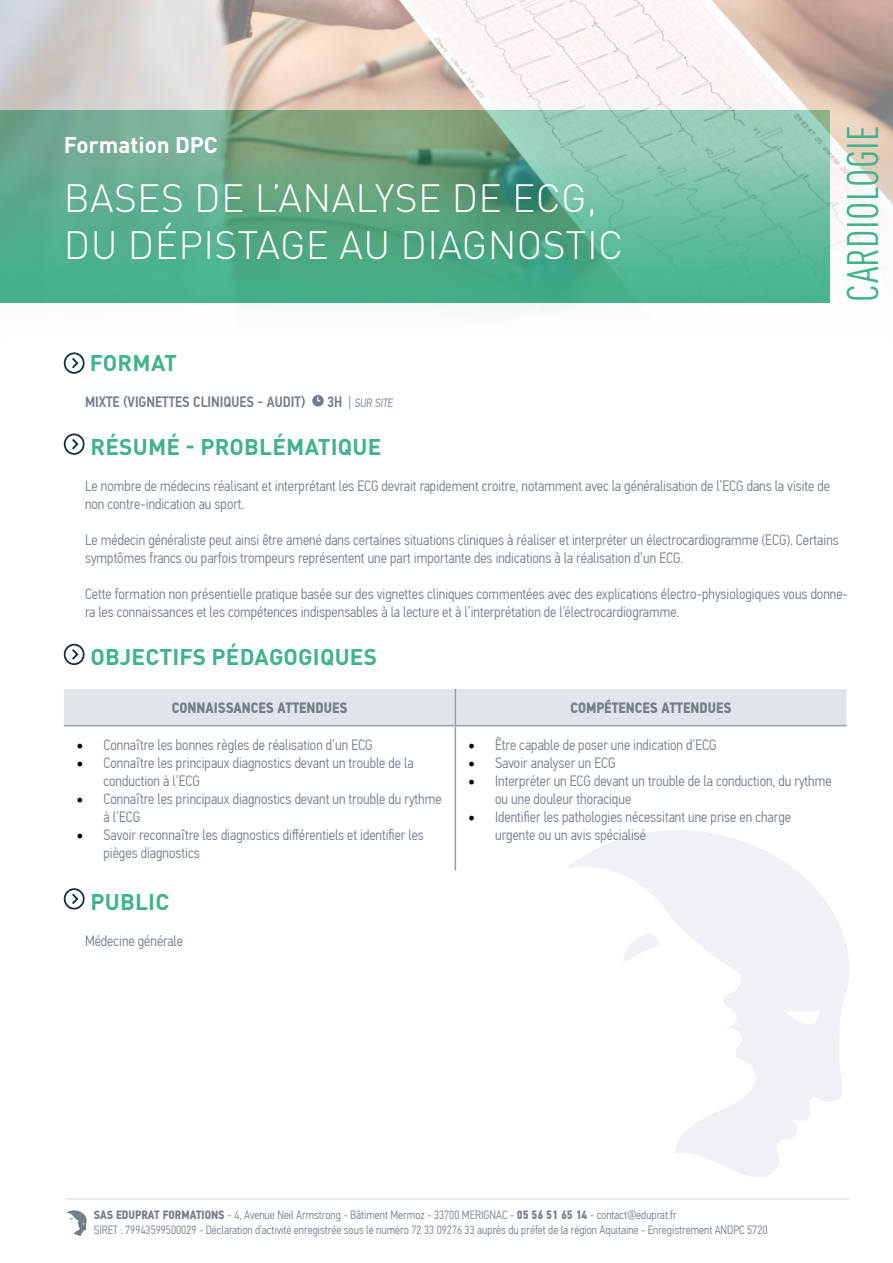
<style>
.page{position:relative;width:893px;height:1263px;background:#fff}
.page>*{position:absolute;margin:0;border:0;box-sizing:border-box;transform-origin:0 0}
.t1{font:condensed 43.5px "DINOT";letter-spacing:.01em;color:#40b38c}
.t2{font:300 39px/46.8px "DINOT";letter-spacing:.01em;color:#fff}
.t3{font:700 22.5px "DINOT";letter-spacing:.01em;color:#40b38c}
.t4{font:700 22.5px "DINOT";color:#fff}
.t5{font:300 15px/18px "PF Din Text Cond Pro";color:#737e8a}
.t6{font:700 15px "PF Din Text Cond Pro";color:#737e8a}
.t7{font:500 15px "PF Din Text Cond Pro";color:#737e8a}
.t8{font:300 12px/14.4px "PF Din Text Cond Pro";color:#737e8b}
.t9{font:300 12px "PF Din Text Cond Pro";color:#737e8a}
.s1{font-weight:500;font-size:15px}
.s2{font-size:15px}
.s3{font-family:"Minion Pro";font-weight:400;font-size:18px;color:#000}
.s4{font-weight:700}
</style>
<div class="page">
<hr style="left:66px;top:1198px;width:784px;height:1px;background:#e1e4e9">
<svg style="left:66px;top:1210px;width:21px;height:26px"></svg>
<svg style="left:568px;top:830px;width:281px;height:347px"></svg>
<img style="left:0;top:0;width:893px;height:365px">
<svg style="left:64px;top:352px;width:21px;height:22px"></svg>
<div style="left:312px;top:395px;width:12px;height:11px;background:#737e8a;border-radius:50%"></div>
<svg style="left:317px;top:396px;width:4px;height:6px"></svg>
<svg style="left:64px;top:433px;width:21px;height:22px"></svg>
<svg style="left:64px;top:644px;width:21px;height:21px"></svg>
<svg style="left:64px;top:888px;width:21px;height:21px"></svg>
<div style="left:64px;top:689px;width:782px;height:36px;background:#e1e4e9"></div>
<hr style="left:455px;top:689px;width:1px;height:36px;background:#9d9d9c">
<hr style="left:64px;top:725px;width:391px;height:1px;background:#9d9d9c">
<hr style="left:455px;top:725px;width:391px;height:1px;background:#9d9d9c">
<hr style="left:455px;top:726px;width:1px;height:144px;background:#9d9d9c">
<h3 class="t4" style="left:64px;top:130px;width:156px">Formation DPC</h3>
<h2 class="t2" style="left:64px;top:174px;width:561px">BASES DE L’ANALYSE DE ECG,<br>DU DÉPISTAGE AU DIAGNOSTIC</h2>
<h1 class="t1" style="left:838px;top:302px;width:178px;rotate:-90deg">CARDIOLOGIE</h1>
<h3 class="t3" style="left:90px;top:348px;width:89px">FORMAT</h3>
<p class="t7" style="left:85px;top:392px;width:222px">MIXTE (VIGNETTES CLINIQUES - AUDIT)</p>
<p class="t9" style="left:327px;top:396px;width:69px"><span class="s1">3H</span> <span class="s2">|</span> SUR SITE</p>
<h3 class="t3" style="left:91px;top:432px;width:292px">RÉSUMÉ - PROBLÉMATIQUE</h3>
<p class="t5" style="left:85px;top:477px;width:747px">Le nombre de médecins réalisant et interprétant les ECG devrait rapidement croitre, notamment avec la généralisation de l’ECG dans la visite de non contre-indication au sport.</p>
<p class="t5" style="left:85px;top:531px;width:755px">Le médecin généraliste peut ainsi être amené dans certaines situations cliniques à réaliser et interpréter un électrocardiogramme (ECG). Certains symptômes francs ou parfois trompeurs représentent une part importante des indications à la réalisation d’un ECG.</p>
<p class="t5" style="left:85px;top:585px;width:764px">Cette formation non présentielle pratique basée sur des vignettes cliniques commentées avec des explications électro-physiologiques vous donne&shy;ra les connaissances et les compétences indispensables à la lecture et à l’interprétation de l’électrocardiogramme.</p>
<h3 class="t3" style="left:91px;top:642px;width:288px">OBJECTIFS PÉDAGOGIQUES</h3>
<p class="t6" style="left:172px;top:699px;width:177px">CONNAISSANCES ATTENDUES</p>
<p class="t6" style="left:571px;top:699px;width:162px">COMPÉTENCES ATTENDUES</p>
<p class="t5" style="left:77px;top:736px;width:297px"><span class="s3">•</span> Connaître les bonnes règles de réalisation d’un ECG</p>
<p class="t5" style="left:104px;top:754px;width:312px;text-indent:-27px"><span class="s3">•</span> Connaître les principaux diagnostics devant un trouble de la conduction à l’ECG</p>
<p class="t5" style="left:104px;top:790px;width:340px;text-indent:-27px"><span class="s3">•</span> Connaître les principaux diagnostics devant un trouble du rythme à l’ECG</p>
<p class="t5" style="left:104px;top:826px;width:322px;text-indent:-27px"><span class="s3">•</span> Savoir reconnaître les diagnostics différentiels et identifier les pièges diagnostics</p>
<p class="t5" style="left:468px;top:736px;width:250px"><span class="s3">•</span> Être capable de poser une indication d’ECG</p>
<p class="t5" style="left:468px;top:754px;width:149px"><span class="s3">•</span> Savoir analyser un ECG</p>
<p class="t5" style="left:495px;top:772px;width:338px;text-indent:-27px"><span class="s3">•</span> Interpréter un ECG devant un trouble de la conduction, du rythme ou une douleur thoracique</p>
<p class="t5" style="left:495px;top:808px;width:297px;text-indent:-27px"><span class="s3">•</span> Identifier les pathologies nécessitant une prise en charge urgente ou un avis spécialisé</p>
<h3 class="t3" style="left:91px;top:887px;width:80px">PUBLIC</h3>
<p class="t5" style="left:85px;top:931px;width:99px">Médecine générale</p>
<p class="t8" style="left:94px;top:1208px;width:675px"><span class="s4">SAS EDUPRAT FORMATIONS</span> - 4, Avenue Neil Armstrong - Bâtiment Mermoz - 33700 MERIGNAC - <span class="s4">05 56 51 65 14</span> - contact@eduprat.fr<br>SIRET : 79943599500029 - Déclaration d’activité enregistrée sous le numéro 72 33 09276 33 auprès du préfet de la région Aquitaine - Enregistrement ANDPC 5720</p>
</div>
